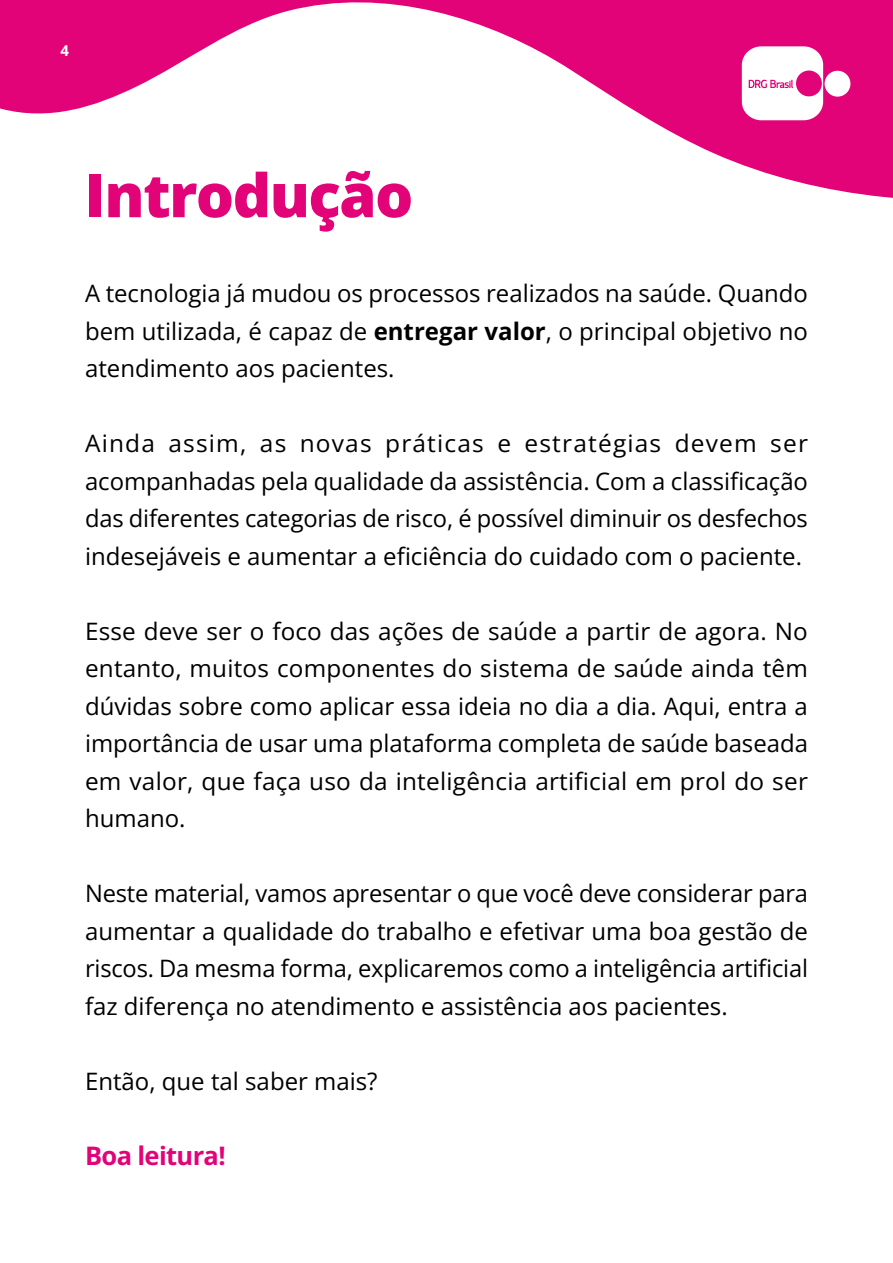
<style>
.page{position:relative;width:893px;height:1263px;background:#fff}
.page>*{position:absolute;margin:0;border:0;box-sizing:border-box;transform-origin:0 0}
.t1{font:800 60px "Open Sans";letter-spacing:-.025em;color:#e20378}
.t2{font:700 25.5px "Open Sans";letter-spacing:-.025em;color:#e20378}
.t3{font:24px/37.5px "Open Sans";color:#000;text-align:justify}
.t4{font:700 15px "Open Sans";color:#fff}
.s1{font-weight:700}
</style>
<div class="page">
<svg style="left:0;top:0;width:893px;height:198px"></svg>
<div style="left:825px;top:71px;width:25px;height:26px;background:#fff;border-radius:50%"></div>
<svg style="left:742px;top:46px;width:81px;height:74px"></svg>
<p class="t4" style="left:60px;top:40px;width:10px">4</p>
<h1 class="t1" style="left:85px;top:154px;width:330px">Introdução</h1>
<p class="t3" style="left:85px;top:274px;width:724px">A tecnologia já mudou os processos realizados na saúde. Quando bem utilizada, é capaz de <span class="s1">entregar valor</span>, o principal objetivo no atendimento aos pacientes.</p>
<p class="t3" style="left:85px;top:424px;width:724px">Ainda assim, as novas práticas e estratégias devem ser acompanhadas pela qualidade da assistência. Com a classificação das diferentes categorias de risco, é possível diminuir os desfechos indesejáveis e aumentar a eficiência do cuidado com o paciente.</p>
<p class="t3" style="left:85px;top:612px;width:724px">Esse deve ser o foco das ações de saúde a partir de agora. No entanto, muitos componentes do sistema de saúde ainda têm dúvidas sobre como aplicar essa ideia no dia a dia. Aqui, entra a importância de usar uma plataforma completa de saúde baseada em valor, que faça uso da inteligência artificial em prol do ser humano.</p>
<p class="t3" style="left:85px;top:874px;width:724px">Neste material, vamos apresentar o que você deve considerar para aumentar a qualidade do trabalho e efetivar uma boa gestão de riscos. Da mesma forma, explicaremos como a inteligência artificial faz diferença no atendimento e assistência aos pacientes.</p>
<p class="t3" style="left:85px;top:1062px;width:294px">Então, que tal saber mais?</p>
<p class="t2" style="left:85px;top:1138px;width:142px">Boa leitura!</p>
</div>
